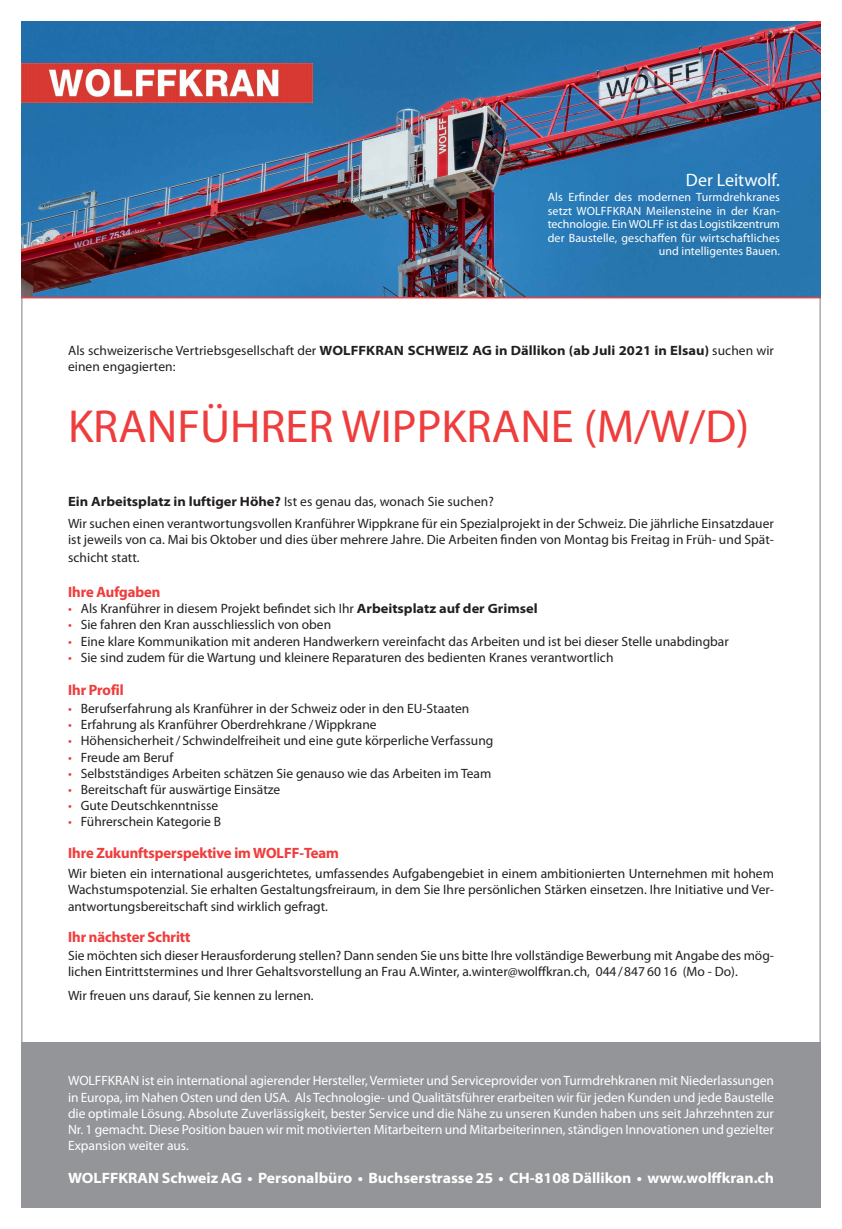
<style>
.page{position:relative;width:842px;height:1229px;background:#fff}
.page>*{position:absolute;margin:0;border:0;box-sizing:border-box;transform-origin:0 0}
.t1{font:46.5px "Myriad Pro";color:#ee3d3c}
.t2{font:18px "Myriad Pro";color:#fff}
.t3{font:700 semi-expanded 15px "Myriad Pro";letter-spacing:-.005em;color:#fff}
.t4{font:15px "Myriad Headline";color:#ee3d3c}
.t5{font:13.5px/16.2px "Myriad Pro";color:#231f20}
.t6{font:13.5px/16.2px "Myriad Pro";letter-spacing:-.01em;color:#fff;text-align:justify}
.t7{font:12px/13.5px "Myriad Pro";letter-spacing:.01em;color:#fff;text-align:right}
.s1{font-weight:700;font-stretch:semi-expanded}
.s2{color:#ee3d3c}
.s3{font-family:"Ping Fang SC";font-weight:500}
</style>
<div class="page">
<img style="left:21px;top:21px;width:800px;height:276px">
<div style="left:21px;top:1042px;width:800px;height:166px;background:#939598"></div>
<hr style="left:21px;top:297px;width:800px;height:1px;background:#ee3d3c">
<img style="left:21px;top:64px;width:291px;height:38px">
<h2 class="t2" style="left:686px;top:173px;width:95px">Der Leitwolf.</h2>
<p class="t7" style="left:548px;top:192px;width:234px">Als Erfinder des modernen Turmdrehkranes setzt WOLFFKRAN Meilensteine in der Kran&shy;technologie. Ein WOLFF ist das Logistikzentrum der Baustelle, geschaffen für wirtschaftliches und intelligentes Bauen.</p>
<p class="t5" style="left:68px;top:343px;width:707px">Als schweizerische Vertriebsgesellschaft der <span class="s1">WOLFFKRAN SCHWEIZ AG in Dällikon (ab Juli 2021 in Elsau)</span> suchen wir einen engagierten:</p>
<h1 class="t1" style="left:68px;top:409px;width:683px">KRANFÜHRER WIPPKRANE (M/W/D)</h1>
<p class="t5" style="left:68px;top:492px;width:707px;line-height:21.9px"><span class="s1">Ein Arbeitsplatz in luftiger Höhe?</span> Ist es genau das, wonach Sie suchen?<br>Wir suchen einen verantwortungsvollen Kranführer Wippkrane für ein Spezialprojekt in der Schweiz. Die jährliche Einsatzdauer</p>
<p class="t5" style="left:68px;top:532px;width:707px;line-height:17.2px">ist jeweils von ca. Mai bis Oktober und dies über mehrere Jahre. Die Arbeiten finden von Montag bis Freitag in Früh- und Spät&shy;schicht statt.</p>
<p class="t4" style="left:68px;top:586px;width:94px">Ihre Aufgaben</p>
<p class="t5" style="left:68px;top:601px;width:471px"><span class="s2">•</span> Als Kranführer in diesem Projekt befindet sich Ihr <span class="s1">Arbeitsplatz auf der Grimsel</span></p>
<p class="t5" style="left:68px;top:618px;width:265px"><span class="s2">•</span> Sie fahren den Kran ausschliesslich von oben</p>
<p class="t5" style="left:68px;top:634px;width:662px"><span class="s2">•</span> Eine klare Kommunikation mit anderen Handwerkern vereinfacht das Arbeiten und ist bei dieser Stelle unabdingbar</p>
<p class="t5" style="left:68px;top:650px;width:547px"><span class="s2">•</span> Sie sind zudem für die Wartung und kleinere Reparaturen des bedienten Kranes verantwortlich</p>
<p class="t4" style="left:68px;top:684px;width:57px">Ihr Profil</p>
<p class="t5" style="left:68px;top:701px;width:403px"><span class="s2">•</span> Berufserfahrung als Kranführer in der Schweiz oder in den EU-Staaten</p>
<p class="t5" style="left:68px;top:718px;width:310px"><span class="s2">•</span> Erfahrung als Kranführer Oberdrehkrane / Wippkrane</p>
<p class="t5" style="left:68px;top:734px;width:427px"><span class="s2">•</span> Höhensicherheit/ Schwindelfreiheit und eine gute ko<span class="s3">̈</span>rperliche Verfassung</p>
<p class="t5" style="left:68px;top:750px;width:107px"><span class="s2">•</span> Freude am Beruf</p>
<p class="t5" style="left:68px;top:766px;width:425px"><span class="s2">•</span> Selbstständiges Arbeiten schätzen Sie genauso wie das Arbeiten im Team</p>
<p class="t5" style="left:68px;top:782px;width:214px"><span class="s2">•</span> Bereitschaft für auswärtige Einsätze</p>
<p class="t5" style="left:68px;top:799px;width:152px"><span class="s2">•</span> Gute Deutschkenntnisse</p>
<p class="t5" style="left:68px;top:815px;width:155px"><span class="s2">•</span> Führerschein Kategorie B</p>
<p class="t4" style="left:68px;top:847px;width:272px">Ihre Zukunftsperspektive im WOLFF-Team</p>
<p class="t5" style="left:68px;top:866px;width:707px;text-align:justify">Wir bieten ein international ausgerichtetes, umfassendes Aufgabengebiet in einem ambitionierten Unternehmen mit hohem Wachstumspotenzial. Sie erhalten Gestaltungsfreiraum, in dem Sie Ihre persönlichen Stärken einsetzen. Ihre Initiative und Ver&shy;antwortungsbereitschaft sind wirklich gefragt.</p>
<p class="t4" style="left:68px;top:931px;width:124px">Ihr nächster Schritt</p>
<p class="t5" style="left:68px;top:949px;width:707px">Sie möchten sich dieser Herausforderung stellen? Dann senden Sie uns bitte Ihre vollständige Bewerbung mit Angabe des mög&shy;lichen Eintrittstermines und Ihrer Gehaltsvorstellung an Frau A.Winter, a.winter@wolffkran.ch, 044/847 60 16 (Mo - Do).</p>
<p class="t5" style="left:68px;top:988px;width:247px">Wir freuen uns darauf, Sie kennen zu lernen.</p>
<p class="t6" style="left:68px;top:1074px;width:707px">WOLFFKRAN ist ein international agierender Hersteller,Vermieter und Serviceprovider vonTurmdrehkranen mit Niederlassungen in Europa, im Nahen Osten und den USA. Als Technologie- und Qualitätsführer erarbeiten wir für jeden Kunden und jede Baustelle die optimale Lösung. Absolute Zuverlässigkeit, bester Service und die Nähe zu unseren Kunden haben uns seit Jahrzehnten zur Nr. 1 gemacht. Diese Position bauen wir mit motivierten Mitarbeitern und Mitarbeiterinnen, ständigen Innovationen und gezielter Expansion weiter aus.</p>
<p class="t3" style="left:68px;top:1172px;width:707px">WOLFFKRAN Schweiz AG • Personalbüro • Buchserstrasse 25 • CH-8108 Dällikon • www.wolffkran.ch</p>
</div>
